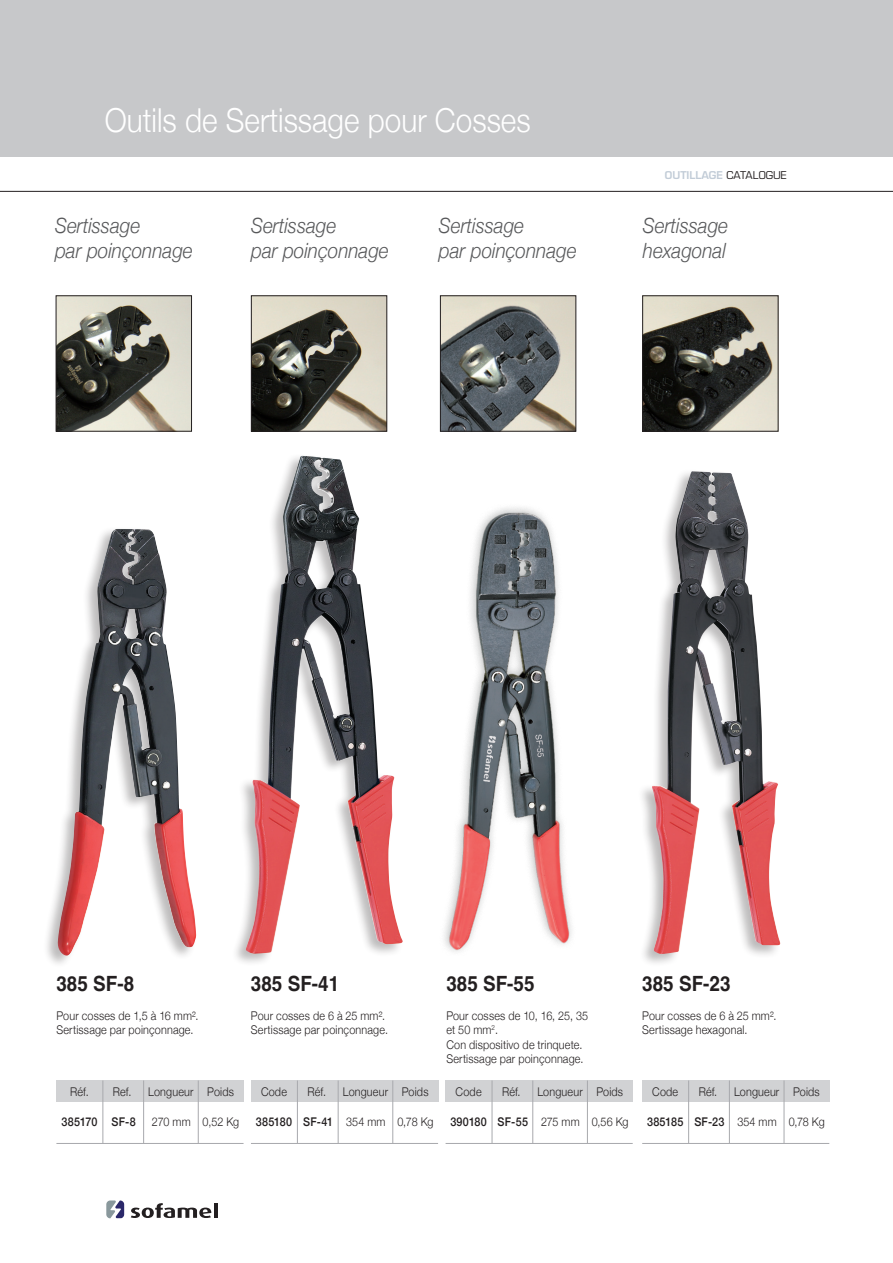
<style>
.page{position:relative;width:893px;height:1263px;background:#fff}
.page>*{position:absolute;margin:0;border:0;box-sizing:border-box;transform-origin:0 0}
.t1{font:300 33px "Helvetica Neue";color:#fff;scale:.9 1}
.t2{font:italic 300 21px/25.2px "Helvetica Neue";color:#57585a;scale:.9 1}
.t3{font:700 21px "Helvetica";color:#231f20;scale:.9 1}
.t4{font:300 12px "Helvetica Neue";letter-spacing:.015em;color:#231f20;scale:.9 1}
.t5{font:500 12px "Helvetica Neue";letter-spacing:.02em;color:#231f20;scale:.9 1}
.t6{font:600 10.5px "Eurostile";color:#c2ccd7}
.s1{font-weight:400;color:#231f20}
</style>
<div class="page">
<svg style="left:131px;top:1203px;width:80px;height:15px"></svg>
<hr style="left:214px;top:1203px;width:4px;height:15px;background:#231f20">
<svg style="left:106px;top:1200px;width:18px;height:18px"></svg>
<div style="left:0;top:0;width:893px;height:157px;background:#c7c8ca"></div>
<hr style="left:0;top:191px;width:893px;height:1px;background:#231f20">
<div style="left:56px;top:1080px;width:188px;height:22px;background:#d1d2d4"></div>
<hr style="left:56px;top:1143px;width:188px;height:1px;background:#a8a9ad">
<hr style="left:102px;top:1080px;width:1px;height:63px;background:#a8a9ad">
<hr style="left:143px;top:1080px;width:1px;height:63px;background:#a8a9ad">
<hr style="left:198px;top:1080px;width:1px;height:63px;background:#a8a9ad">
<div style="left:43px;top:526px;width:154px;height:442px;background:#231f20;opacity:.3"></div>
<img style="left:57px;top:529px;width:139px;height:427px">
<img style="left:58px;top:297px;width:132px;height:133px">
<div style="left:56px;top:295px;width:136px;height:137px;border:1px solid #231f20"></div>
<div style="left:251px;top:1080px;width:187px;height:22px;background:#d1d2d4"></div>
<hr style="left:251px;top:1143px;width:187px;height:1px;background:#a8a9ad">
<hr style="left:297px;top:1080px;width:1px;height:63px;background:#a8a9ad">
<hr style="left:338px;top:1080px;width:1px;height:63px;background:#a8a9ad">
<hr style="left:392px;top:1080px;width:1px;height:63px;background:#a8a9ad">
<img style="left:245px;top:456px;width:158px;height:498px">
<img style="left:253px;top:297px;width:132px;height:133px">
<div style="left:251px;top:295px;width:136px;height:137px;border:1px solid #231f20"></div>
<div style="left:642px;top:1080px;width:187px;height:22px;background:#d1d2d4"></div>
<hr style="left:642px;top:1143px;width:187px;height:1px;background:#a8a9ad">
<hr style="left:688px;top:1080px;width:1px;height:63px;background:#a8a9ad">
<hr style="left:729px;top:1080px;width:1px;height:63px;background:#a8a9ad">
<hr style="left:784px;top:1080px;width:1px;height:63px;background:#a8a9ad">
<div style="left:637px;top:468px;width:144px;height:499px;background:#231f20;opacity:.3"></div>
<img style="left:652px;top:471px;width:129px;height:483px">
<img style="left:644px;top:297px;width:132px;height:133px">
<div style="left:642px;top:295px;width:136px;height:137px;border:1px solid #231f20"></div>
<div style="left:446px;top:1080px;width:187px;height:22px;background:#d1d2d4"></div>
<hr style="left:446px;top:1143px;width:187px;height:1px;background:#a8a9ad">
<hr style="left:492px;top:1080px;width:1px;height:63px;background:#a8a9ad">
<hr style="left:532px;top:1080px;width:1px;height:63px;background:#a8a9ad">
<hr style="left:587px;top:1080px;width:1px;height:63px;background:#a8a9ad">
<img style="left:442px;top:297px;width:132px;height:133px">
<div style="left:440px;top:295px;width:136px;height:137px;border:1px solid #231f20"></div>
<img style="left:444px;top:507px;width:128px;height:445px">
<p class="t1" style="left:105px;top:93px;width:475px">Outils de Sertissage pour Cosses</p>
<p class="t2" style="left:55px;top:212px;width:96px">Sertissage</p>
<p class="t2" style="left:55px;top:237px;width:154px">par poinçonnage</p>
<p class="t2" style="left:251px;top:212px;width:96px">Sertissage</p>
<p class="t2" style="left:251px;top:237px;width:154px">par poinçonnage</p>
<p class="t2" style="left:439px;top:212px;width:96px">Sertissage</p>
<p class="t2" style="left:439px;top:237px;width:154px">par poinçonnage</p>
<p class="t6" style="left:665px;top:168px;width:123px">OUTILLAGE <span class="s1">CATALOGUE</span></p>
<p class="t2" style="left:643px;top:212px;width:96px">Sertissage hexagonal</p>
<p class="t3" style="left:56px;top:971px;width:88px">385 SF-8</p>
<p class="t4" style="left:56px;top:1006px;width:159px">Pour cosses de 1,5 à 16 mm².</p>
<p class="t4" style="left:56px;top:1020px;width:154px">Sertissage par poinçonnage.</p>
<p class="t3" style="left:251px;top:971px;width:100px">385 SF-41</p>
<p class="t4" style="left:251px;top:1006px;width:151px">Pour cosses de 6 à 25 mm².</p>
<p class="t4" style="left:251px;top:1020px;width:154px">Sertissage par poinçonnage.</p>
<p class="t3" style="left:446px;top:971px;width:100px">385 SF-55</p>
<p class="t4" style="left:446px;top:1006px;width:159px">Pour cosses de 10, 16, 25, 35</p>
<p class="t4" style="left:446px;top:1020px;width:59px">et 50 mm<sup>2</sup>.</p>
<p class="t4" style="left:446px;top:1034px;width:153px">Con dispositivo de trinquete.</p>
<p class="t4" style="left:446px;top:1049px;width:154px">Sertissage par poinçonnage.</p>
<p class="t3" style="left:642px;top:971px;width:100px">385 SF-23</p>
<p class="t4" style="left:642px;top:1006px;width:151px">Pour cosses de 6 à 25 mm².</p>
<p class="t4" style="left:642px;top:1020px;width:118px">Sertissage hexagonal.</p>
<p class="t4" style="left:70px;top:1082px;width:22px">Réf.</p>
<p class="t5" style="left:62px;top:1112px;width:41px">385170</p>
<p class="t5" style="left:111px;top:1112px;width:28px">SF-8</p>
<p class="t4" style="left:152px;top:1112px;width:45px">270 mm</p>
<p class="t4" style="left:203px;top:1112px;width:42px">0,52 Kg</p>
<p class="t4" style="left:113px;top:1082px;width:22px">Ref.</p>
<p class="t4" style="left:148px;top:1082px;width:52px">Longueur</p>
<p class="t4" style="left:207px;top:1082px;width:31px">Poids</p>
<p class="t4" style="left:261px;top:1082px;width:30px">Code</p>
<p class="t5" style="left:256px;top:1112px;width:42px">385180</p>
<p class="t5" style="left:303px;top:1112px;width:35px">SF-41</p>
<p class="t4" style="left:346px;top:1112px;width:45px">354 mm</p>
<p class="t4" style="left:397px;top:1112px;width:42px">0,78 Kg</p>
<p class="t4" style="left:307px;top:1082px;width:22px">Réf.</p>
<p class="t4" style="left:343px;top:1082px;width:52px">Longueur</p>
<p class="t4" style="left:402px;top:1082px;width:31px">Poids</p>
<p class="t4" style="left:652px;top:1082px;width:30px">Code</p>
<p class="t5" style="left:647px;top:1112px;width:42px">385185</p>
<p class="t5" style="left:694px;top:1112px;width:35px">SF-23</p>
<p class="t4" style="left:737px;top:1112px;width:45px">354 mm</p>
<p class="t4" style="left:789px;top:1112px;width:42px">0,78 Kg</p>
<p class="t4" style="left:456px;top:1082px;width:30px">Code</p>
<p class="t5" style="left:450px;top:1112px;width:42px">390180</p>
<p class="t5" style="left:498px;top:1112px;width:35px">SF-55</p>
<p class="t4" style="left:541px;top:1112px;width:44px">275 mm</p>
<p class="t4" style="left:592px;top:1112px;width:42px">0,56 Kg</p>
<p class="t4" style="left:502px;top:1082px;width:22px">Réf.</p>
<p class="t4" style="left:537px;top:1082px;width:52px">Longueur</p>
<p class="t4" style="left:596px;top:1082px;width:31px">Poids</p>
<p class="t4" style="left:699px;top:1082px;width:22px">Réf.</p>
<p class="t4" style="left:734px;top:1082px;width:52px">Longueur</p>
<p class="t4" style="left:793px;top:1082px;width:31px">Poids</p>
</div>
